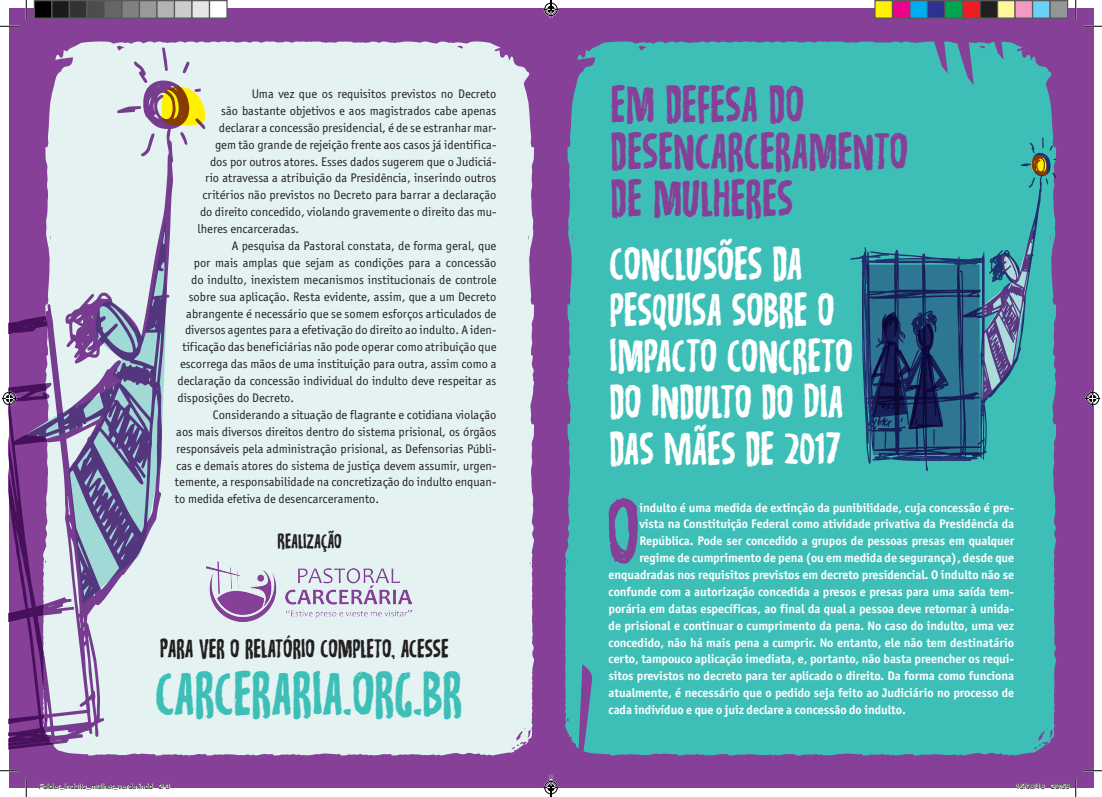
<style>
.page{position:relative;width:1102px;height:797px;background:#fff}
.page>*{position:absolute;margin:0;border:0;box-sizing:border-box;transform-origin:0 0}
.texto{font:67.25px "Repetition DEMO";color:#864098}
.T2{font:46.25px "Repetition DEMO";letter-spacing:-.005em;color:#3dbfb8}
.T1{font:38.38px "Repetition DEMO";letter-spacing:-.005em;color:#864098}
.T2-2{font:35px/46.2px "Repetition DEMO";letter-spacing:-.005em;color:#fff}
.T2-3{font:19.5px "Repetition DEMO";letter-spacing:-.005em;color:#231f20}
.T2-4{font:15.5px "Repetition DEMO";letter-spacing:-.005em;color:#231f20}
.texto-2{font:12.5px/16.9px "Officina Sans ITC Std";color:#231f20;text-align:justify}
.texto-3{font:700 12.5px "Officina Sans ITC Std";letter-spacing:-.005em;color:#fff}
.t1{font:7.5px "Helvetica";color:#000}
</style>
<div class="page">
<div style="left:9px;top:9px;width:1084px;height:779px;background:#864098"></div>
<div style="left:565px;top:41px;width:491px;height:714px;background:#3dbfb8"></div>
<div style="left:73px;top:41px;width:461px;height:714px;background:#e4f3f2"></div>
<svg style="left:850px;top:137px;width:206px;height:334px;background:#38909e"></svg>
<svg style="left:955px;top:41px;width:18px;height:44px"></svg>
<svg style="left:985px;top:41px;width:18px;height:19px"></svg>
<svg style="left:577px;top:664px;width:15px;height:91px"></svg>
<svg style="left:929px;top:41px;width:18px;height:33px"></svg>
<svg style="left:205px;top:86px;width:4px;height:39px"></svg>
<svg style="left:9px;top:47px;width:196px;height:725px;fill:#e4f3f2"></svg>
<img style="left:206px;top:561px;width:205px;height:60px">
<svg style="left:0;top:25px;width:19px;height:2px"></svg>
<svg style="left:1083px;top:25px;width:18px;height:2px"></svg>
<svg style="left:0;top:770px;width:19px;height:1px"></svg>
<svg style="left:1083px;top:770px;width:18px;height:1px"></svg>
<svg style="left:25px;top:0;width:2px;height:19px"></svg>
<svg style="left:25px;top:778px;width:2px;height:19px"></svg>
<svg style="left:1074px;top:0;width:2px;height:19px"></svg>
<svg style="left:2px;top:391px;width:15px;height:15px"></svg>
<svg style="left:1085px;top:391px;width:14px;height:15px"></svg>
<div style="left:34px;top:1px;width:18px;height:17px;background:#000"></div>
<div style="left:34px;top:0;width:18px;height:19px;border:1px solid #595959"></div>
<div style="left:52px;top:1px;width:17px;height:17px;background:#1a1a1a"></div>
<div style="left:51px;top:0;width:19px;height:19px;border:1px solid #595959"></div>
<div style="left:69px;top:1px;width:18px;height:17px;background:#333"></div>
<div style="left:69px;top:0;width:19px;height:19px;border:1px solid #595959"></div>
<div style="left:87px;top:1px;width:17px;height:17px;background:#4d4d4d"></div>
<div style="left:86px;top:0;width:19px;height:19px;border:1px solid #595959"></div>
<div style="left:104px;top:1px;width:18px;height:17px;background:#666"></div>
<div style="left:104px;top:0;width:18px;height:19px;border:1px solid #595959"></div>
<div style="left:122px;top:1px;width:17px;height:17px;background:#808080"></div>
<div style="left:121px;top:0;width:19px;height:19px;border:1px solid #595959"></div>
<div style="left:139px;top:1px;width:18px;height:17px;background:#999"></div>
<div style="left:139px;top:0;width:19px;height:19px;border:1px solid #595959"></div>
<div style="left:157px;top:1px;width:17px;height:17px;background:#b3b3b3"></div>
<div style="left:156px;top:0;width:19px;height:19px;border:1px solid #595959"></div>
<div style="left:174px;top:1px;width:18px;height:17px;background:#ccc"></div>
<div style="left:174px;top:0;width:18px;height:19px;border:1px solid #595959"></div>
<div style="left:192px;top:1px;width:17px;height:17px;background:#e6e6e6"></div>
<div style="left:191px;top:0;width:19px;height:19px;border:1px solid #595959"></div>
<div style="left:209px;top:1px;width:18px;height:17px;background:#fff"></div>
<div style="left:209px;top:0;width:19px;height:19px;border:1px solid #595959"></div>
<div style="left:874px;top:1px;width:18px;height:17px;background:#fff101"></div>
<div style="left:874px;top:0;width:19px;height:19px;border:1px solid #595959"></div>
<div style="left:892px;top:1px;width:17px;height:17px;background:#ed028c"></div>
<div style="left:891px;top:0;width:19px;height:19px;border:1px solid #595959"></div>
<div style="left:909px;top:1px;width:18px;height:17px;background:#00aeef"></div>
<div style="left:909px;top:0;width:19px;height:19px;border:1px solid #595959"></div>
<div style="left:927px;top:1px;width:17px;height:17px;background:#2e3092"></div>
<div style="left:926px;top:0;width:19px;height:19px;border:1px solid #595959"></div>
<div style="left:944px;top:1px;width:18px;height:17px;background:#00a54f"></div>
<div style="left:944px;top:0;width:19px;height:19px;border:1px solid #595959"></div>
<div style="left:962px;top:1px;width:17px;height:17px;background:#ee1d23"></div>
<div style="left:961px;top:0;width:19px;height:19px;border:1px solid #595959"></div>
<div style="left:979px;top:1px;width:18px;height:17px;background:#231f20"></div>
<div style="left:979px;top:0;width:19px;height:19px;border:1px solid #595959"></div>
<div style="left:997px;top:1px;width:17px;height:17px;background:#fff79a"></div>
<div style="left:996px;top:0;width:19px;height:19px;border:1px solid #595959"></div>
<div style="left:1014px;top:1px;width:18px;height:17px;background:#f499c2"></div>
<div style="left:1014px;top:0;width:19px;height:19px;border:1px solid #595959"></div>
<div style="left:1032px;top:1px;width:17px;height:17px;background:#6bcff6"></div>
<div style="left:1031px;top:0;width:19px;height:19px;border:1px solid #595959"></div>
<div style="left:1049px;top:1px;width:18px;height:17px;background:#939598"></div>
<div style="left:1049px;top:0;width:19px;height:19px;border:1px solid #595959"></div>
<svg style="left:39px;top:783px;width:114px;height:5px"></svg>
<svg style="left:159px;top:783px;width:11px;height:5px"></svg>
<svg style="left:1015px;top:783px;width:29px;height:5px"></svg>
<svg style="left:1051px;top:778px;width:25px;height:19px"></svg>
<svg style="left:543px;top:0;width:15px;height:18px"></svg>
<svg style="left:543px;top:774px;width:15px;height:23px"></svg>
<p class="texto-2" style="left:252px;top:85px;width:246px">Uma vez que os requisitos previstos no Decreto</p>
<p class="texto-2" style="left:221px;top:102px;width:276px">são bastante objetivos e aos magistrados cabe apenas</p>
<p class="texto-2" style="left:219px;top:119px;width:279px">declarar a concessão presidencial, é de se estranhar mar-</p>
<p class="texto-2" style="left:215px;top:136px;width:283px">gem tão grande de rejeição frente aos casos já identifica-</p>
<p class="texto-2" style="left:210px;top:153px;width:288px">dos por outros atores. Esses dados sugerem que o Judiciá-</p>
<p class="texto-2" style="left:205px;top:170px;width:293px">rio atravessa a atribuição da Presidência, inserindo outros</p>
<p class="texto-2" style="left:202px;top:187px;width:295px">critérios não previstos no Decreto para barrar a declaração</p>
<p class="texto-2" style="left:200px;top:203px;width:298px">do direito concedido, violando gravemente o direito das mu-</p>
<p class="texto-2" style="left:197px;top:220px;width:103px">lheres encarceradas.</p>
<p class="texto-2" style="left:232px;top:237px;width:266px">A pesquisa da Pastoral constata, de forma geral, que</p>
<p class="texto-2" style="left:194px;top:254px;width:304px">por mais amplas que sejam as condições para a concessão</p>
<p class="texto-2" style="left:191px;top:271px;width:307px">do indulto, inexistem mecanismos institucionais de controle</p>
<p class="texto-2" style="left:189px;top:288px;width:309px">sobre sua aplicação. Resta evidente, assim, que a um Decreto</p>
<p class="texto-2" style="left:186px;top:305px;width:311px">abrangente é necessário que se somem esforços articulados de</p>
<p class="texto-2" style="left:185px;top:322px;width:313px">diversos agentes para a efetivação do direito ao indulto. A iden-</p>
<p class="texto-2" style="left:182px;top:338px;width:315px">tificação das beneficiárias não pode operar como atribuição que</p>
<p class="texto-2" style="left:180px;top:355px;width:318px">escorrega das mãos de uma instituição para outra, assim como a</p>
<p class="texto-2" style="left:177px;top:372px;width:320px">declaração da concessão individual do indulto deve respeitar as</p>
<p class="texto-2" style="left:177px;top:389px;width:118px">disposições do Decreto.</p>
<p class="texto-2" style="left:175px;top:406px;width:323px;text-indent:38px">Considerando a situação de flagrante e cotidiana violação aos mais diversos direitos dentro do sistema prisional, os órgãos responsáveis pela administração prisional, as Defensorias Públi&shy;cas e demais atores do sistema de justiça devem assumir, urgen&shy;temente, a responsabilidade na concretização do indulto enquan&shy;to medida efetiva de desencarceramento.</p>
<p class="T2-4" style="left:277px;top:529px;width:66px">REALIZAÇÃO</p>
<p class="T2-3" style="left:160px;top:633px;width:290px">PARA VER O RELATÓRIO COMPLETO, ACESSE</p>
<p class="T2" style="left:155px;top:658px;width:309px">CARCERARIA.ORG.BR</p>
<p class="T1" style="left:610px;top:74px;width:195px">EM DEFESA DO</p>
<p class="T1" style="left:610px;top:121px;width:299px">DESENCARCERAMENTO</p>
<p class="T1" style="left:610px;top:169px;width:184px">DE MULHERES</p>
<p class="T2-2" style="left:609px;top:239px;width:244px">CONCLUSÕES DA<br>PESQUISA SOBRE O<br>IMPACTO CONCRETO<br>DO INDULTO DO DIA<br>DAS MÃES DE 2017</p>
<p class="texto" style="left:606px;top:480px;width:34px">O</p>
<p class="texto-3" style="left:639px;top:499px;width:376px">indulto é uma medida de extinção da punibilidade, cuja concessão é pre-</p>
<p class="texto-3" style="left:639px;top:516px;width:376px">vista na Constituição Federal como atividade privativa da Presidência da</p>
<p class="texto-3" style="left:639px;top:533px;width:376px">República. Pode ser concedido a grupos de pessoas presas em qualquer</p>
<p class="texto-3" style="left:639px;top:550px;width:376px">regime de cumprimento de pena (ou em medida de segurança), desde que</p>
<p class="texto-3" style="left:608px;top:567px;width:407px">enquadradas nos requisitos previstos em decreto presidencial. O indulto não se</p>
<p class="texto-3" style="left:608px;top:584px;width:407px">confunde com a autorização concedida a presos e presas para uma saída tem-</p>
<p class="texto-3" style="left:608px;top:601px;width:407px">porária em datas específicas, ao final da qual a pessoa deve retornar à unida-</p>
<p class="texto-3" style="left:608px;top:617px;width:407px">de prisional e continuar o cumprimento da pena. No caso do indulto, uma vez</p>
<p class="texto-3" style="left:608px;top:634px;width:407px">concedido, não há mais pena a cumprir. No entanto, ele não tem destinatário</p>
<p class="texto-3" style="left:608px;top:651px;width:407px">certo, tampouco aplicação imediata, e, portanto, não basta preencher os requi-</p>
<p class="texto-3" style="left:608px;top:668px;width:407px">sitos previstos no decreto para ter aplicado o direito. Da forma como funciona</p>
<p class="texto-3" style="left:608px;top:685px;width:407px">atualmente, é necessário que o pedido seja feito ao Judiciário no processo de</p>
<p class="texto-3" style="left:608px;top:702px;width:298px">cada indivíduo e que o juiz declare a concessão do indulto.</p>
<p class="t1" style="left:39px;top:781px;width:133px">Folder_Indulto_mulher_verde.indd 2-3</p>
<p class="t1" style="left:1015px;top:781px;width:56px">15/08/18 20:59</p>
</div>
